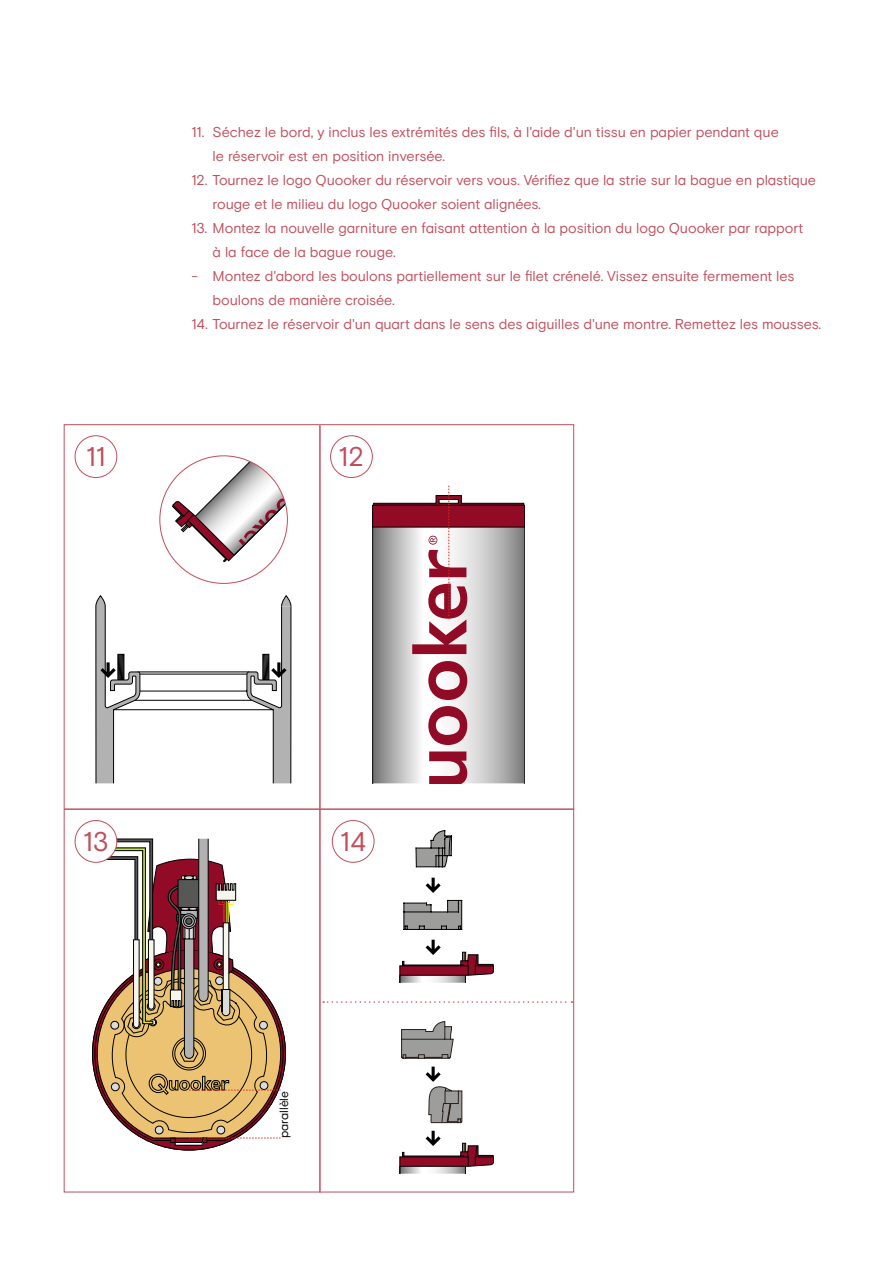
<style>
.page{position:relative;width:893px;height:1263px;background:#fff}
.page>*{position:absolute;margin:0;border:0;box-sizing:border-box;transform-origin:0 0}
.t1{font:27px "Basis Grotesque Pro";color:#c24e5c}
.t2{font:14.25px/24px "Basis Grotesque Pro";letter-spacing:-.005em;color:#c24e5c}
.t3{font:12px "Basis Grotesque Pro";letter-spacing:-.005em;color:#000}
</style>
<div class="page">
<svg style="left:92px;top:839px;width:194px;height:311px"></svg>
<div style="left:332px;top:820px;width:42px;height:43px;border:1px solid #c24e5c;border-radius:50%"></div>
<div style="left:75px;top:435px;width:42px;height:43px;border:1px solid #c24e5c;border-radius:50%"></div>
<div style="left:75px;top:820px;width:42px;height:42px;background:#fff;border-radius:50%"></div>
<div style="left:75px;top:820px;width:42px;height:43px;border:1px solid #c24e5c;border-radius:50%"></div>
<div style="left:330px;top:435px;width:43px;height:43px;border:1px solid #c24e5c;border-radius:50%"></div>
<hr style="left:320px;top:425px;width:1px;height:767px;background:#c24e5c">
<hr style="left:64px;top:809px;width:510px;height:1px;background:#c24e5c">
<svg style="left:323px;top:1001px;width:249px;height:2px"></svg>
<svg style="left:400px;top:1131px;width:94px;height:43px"></svg>
<svg style="left:401px;top:1021px;width:53px;height:38px"></svg>
<svg style="left:426px;top:1066px;width:36px;height:57px"></svg>
<svg style="left:404px;top:900px;width:58px;height:30px;background:#939393"></svg>
<svg style="left:416px;top:830px;width:36px;height:37px"></svg>
<svg style="left:400px;top:940px;width:94px;height:43px"></svg>
<svg style="left:426px;top:878px;width:15px;height:15px"></svg>
<svg style="left:96px;top:596px;width:195px;height:187px"></svg>
<svg style="left:172px;top:456px;width:115px;height:106px"></svg>
<svg style="left:372px;top:485px;width:153px;height:298px"></svg>
<h1 class="t1" style="left:86px;top:441px;width:21px">11</h1>
<p class="t2" style="left:213px;top:120px;width:568px;text-indent:-21px">11. Séchez le bord, y inclus les extrémités des fils, à l'aide d'un tissu en papier pendant que le réservoir est en position inversée.</p>
<p class="t2" style="left:213px;top:168px;width:605px;text-indent:-21px">12. Tournez le logo Quooker du réservoir vers vous. Vérifiez que la strie sur la bague en plastique rouge et le milieu du logo Quooker soient alignées.</p>
<p class="t2" style="left:213px;top:216px;width:592px;text-indent:-21px">13. Montez la nouvelle garniture en faisant attention à la position du logo Quooker par rapport à la face de la bague rouge.</p>
<p class="t2" style="left:213px;top:264px;width:583px;text-indent:-21px">- Montez d'abord les boulons partiellement sur le filet crénelé. Vissez ensuite fermement les boulons de manière croisée.</p>
<p class="t2" style="left:191px;top:312px;width:631px">14. Tournez le réservoir d'un quart dans le sens des aiguilles d'une montre. Remettez les mousses.</p>
<h1 class="t1" style="left:339px;top:441px;width:27px">12</h1>
<h1 class="t1" style="left:83px;top:825px;width:27px">13</h1>
<h1 class="t1" style="left:340px;top:825px;width:27px">14</h1>
<p class="t3" style="left:277px;top:1138px;width:49px;rotate:-90deg">parallèle</p>
</div>
